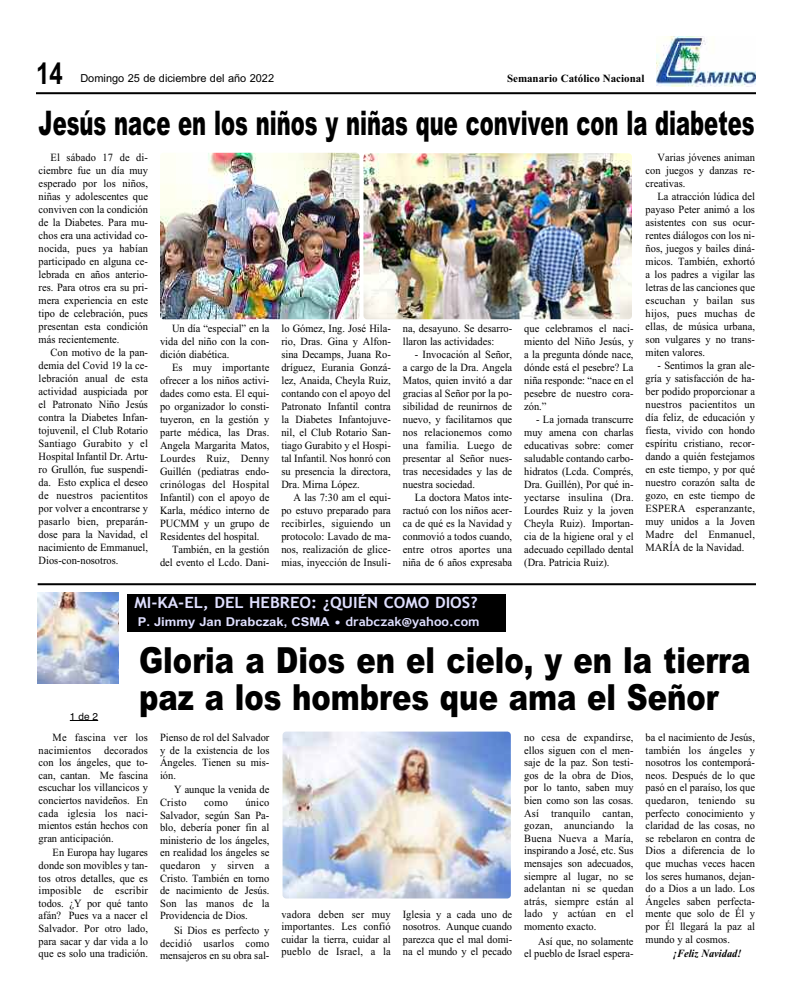
<style>
.page{position:relative;width:792px;height:1008px;background:#fff}
.page>*{position:absolute;margin:0;border:0;box-sizing:border-box;transform-origin:0 0}
.t1{font:900 36px/37.7px "Arial";color:#000;scale:.81 1}
.t2{font:900 33.9px "Arial";color:#000;scale:.62 1}
.t3{font:700 30px "Arial";color:#000;scale:.8 1}
.t4{font:700 15.6px "Trebuchet MS";color:#e0e0ff;scale:1.07 1}
.t5{font:700 12.2px "Arial";color:#e0e0ff;scale:1.07 1}
.t6{font:11px/13px "Times New Roman";color:#000;text-align:justify;scale:.95 1}
.t7{font:11px "Times New Roman";letter-spacing:.02em;color:#000;scale:.95 1}
.t8{font:11px "Arial";color:#000}
.t9{font:700 11px "Times New Roman";color:#000}
.t10{font:italic 700 11px "Times New Roman";color:#000;scale:.95 1}
.t11{font:10px "Helvetica";color:#000}
.s1{font-family:"Trebuchet MS";font-size:12.4px}
</style>
<div class="page">
<hr style="left:36px;top:92px;width:720px;height:2px;background:#000">
<img style="left:656px;top:36px;width:100px;height:50px">
<div style="left:128px;top:594px;width:378px;height:38px;background:#000"></div>
<img style="left:38px;top:593px;width:81px;height:90px">
<img style="left:283px;top:732px;width:228px;height:167px;border-radius:4px">
<hr style="left:38px;top:583px;width:718px;height:2px;background:#000">
<img style="left:364px;top:153px;width:268px;height:166px;border-radius:4px">
<img style="left:160px;top:153px;width:200px;height:166px">
<svg style="left:70px;top:720px;width:28px;height:1px"></svg>
<h3 class="t3" style="left:36px;top:56px;width:35px">14</h3>
<p class="t8" style="left:80px;top:72px;width:195px">Domingo 25 de diciembre del año 2022</p>
<p class="t9" style="left:507px;top:71px;width:139px">Semanario Católico Nacional</p>
<h2 class="t2" style="left:39px;top:104px;width:1156px">Jesús nace en los niños y niñas que conviven con la diabetes</h2>
<p class="t6" style="left:39px;top:151px;width:117px;text-indent:12px">El sábado 17 de di&shy;ciembre fue un día muy esperado por los niños, niñas y adolescentes que conviven con la condición de la Diabetes. Para mu&shy;chos era una actividad co&shy;nocida, pues ya habían participado en alguna ce&shy;lebrada en años anterio&shy;res. Para otros era su pri&shy;mera experiencia en este tipo de celebración, pues presentan esta condición más recientemente.</p>
<p class="t6" style="left:39px;top:346px;width:117px;text-indent:12px">Con motivo de la pan&shy;demia del Covid 19 la ce&shy;lebración anual de esta actividad auspiciada por el Patronato Niño Jesús contra la Diabetes Infan&shy;tojuvenil, el Club Rotario Santiago Gurabito y el Hospital Infantil Dr. Artu&shy;ro Grullón, fue suspendi&shy;da. Esto explica el deseo de nuestros pacientitos por volver a encontrarse y pasarlo bien, preparán&shy;dose para la Navidad, el nacimiento de Emmanuel, Dios-con-nosotros.</p>
<p class="t6" style="left:646px;top:151px;width:117px;text-indent:12px">Varias jóvenes animan con juegos y danzas re&shy;creativas.</p>
<p class="t6" style="left:646px;top:190px;width:117px;text-indent:12px">La atracción lúdica del payaso Peter animó a los asistentes con sus ocur&shy;rentes diálogos con los ni&shy;ños, juegos y bailes diná&shy;micos. También, exhortó a los padres a vigilar las letras de las canciones que escuchan y bailan sus hijos, pues muchas de ellas, de música urbana, son vulgares y no trans&shy;miten valores.</p>
<p class="t6" style="left:646px;top:359px;width:117px;text-indent:12px">- Sentimos la gran ale&shy;gría y satisfacción de ha&shy;ber podido proporcionar a nuestros pacientitos un día feliz, de educación y fiesta, vivido con hondo espíritu cristiano, recor&shy;dando a quién festejamos en este tiempo, y por qué nuestro corazón salta de gozo, en este tiempo de ESPERA esperanzante, muy unidos a la Joven Madre del Enmanuel, MARÍA de la Navidad.</p>
<p class="t6" style="left:160px;top:322px;width:117px;text-indent:12px">Un día “especial” en la vida del niño con la con&shy;dición diabética.</p>
<p class="t7" style="left:172px;top:361px;width:104px">Es muy importante</p>
<p class="t6" style="left:160px;top:374px;width:117px">ofrecer a los niños activi-</p>
<p class="t6" style="left:160px;top:387px;width:117px">dades como esta. El equi-</p>
<p class="t6" style="left:160px;top:400px;width:117px">po organizador lo consti-</p>
<p class="t6" style="left:160px;top:413px;width:117px">tuyeron, en la gestión y</p>
<p class="t6" style="left:160px;top:426px;width:117px">parte médica, las Dras.</p>
<p class="t6" style="left:160px;top:439px;width:117px">Angela Margarita Matos,</p>
<p class="t7" style="left:160px;top:452px;width:117px">Lourdes Ruiz, Denny</p>
<p class="t6" style="left:160px;top:465px;width:117px">Guillén (pediatras endo-</p>
<p class="t7" style="left:160px;top:478px;width:117px">crinólogas del Hospital</p>
<p class="t6" style="left:160px;top:491px;width:117px">Infantil) con el apoyo de</p>
<p class="t6" style="left:160px;top:504px;width:117px">Karla, médico interno de</p>
<p class="t6" style="left:160px;top:517px;width:117px">PUCMM y un grupo de</p>
<p class="t6" style="left:160px;top:530px;width:106px">Residentes del hospital.</p>
<p class="t6" style="left:172px;top:543px;width:104px">También, en la gestión</p>
<p class="t6" style="left:160px;top:556px;width:117px">del evento el Lcdo. Dani-</p>
<p class="t6" style="left:281px;top:322px;width:117px">lo Gómez, Ing. José Hila&shy;rio, Dras. Gina y Alfon&shy;sina Decamps, Juana Ro&shy;dríguez, Eurania Gonzá&shy;lez, Anaida, Cheyla Ruiz, contando con el apoyo del Patronato Infantil contra la Diabetes Infantojuve&shy;nil, el Club Rotario San&shy;tiago Gurabito y el Hospi&shy;tal Infantil. Nos honró con su presencia la directora, Dra. Mirna López.</p>
<p class="t6" style="left:281px;top:491px;width:117px;text-indent:12px">A las 7:30 am el equi&shy;po estuvo preparado para recibirles, siguiendo un protocolo: Lavado de ma&shy;nos, realización de glice&shy;mias, inyección de Insuli-</p>
<p class="t6" style="left:403px;top:322px;width:117px">na, desayuno. Se desarro&shy;llaron las actividades:</p>
<p class="t6" style="left:403px;top:348px;width:117px;text-indent:12px">- Invocación al Señor, a cargo de la Dra. Angela Matos, quien invitó a dar gracias al Señor por la po&shy;sibilidad de reunirnos de nuevo, y facilitarnos que nos relacionemos como una familia. Luego de presentar al Señor nues&shy;tras necesidades y las de nuestra sociedad.</p>
<p class="t6" style="left:403px;top:491px;width:117px;text-indent:12px">La doctora Matos inte&shy;ractuó con los niños acer&shy;ca de qué es la Navidad y conmovió a todos cuando, entre otros aportes una niña de 6 años expresaba</p>
<p class="t6" style="left:524px;top:322px;width:117px">que celebramos el naci&shy;miento del Niño Jesús, y a la pregunta dónde nace, dónde está el pesebre? La niña responde: “nace en el pesebre de nuestro cora&shy;zón.”</p>
<p class="t6" style="left:524px;top:413px;width:117px;text-indent:12px">- La jornada transcurre muy amena con charlas educativas sobre: comer saludable contando carbo&shy;hidratos (Lcda. Comprés, Dra. Guillén), Por qué in&shy;yectarse insulina (Dra.<br>Lourdes Ruiz y la joven Cheyla Ruiz). Importan&shy;cia de la higiene oral y el adecuado cepillado dental (Dra. Patricia Ruiz).</p>
<p class="t11" style="left:70px;top:710px;width:30px">1de2</p>
<h3 class="t4" style="left:134px;top:594px;width:322px">MI-KA-EL, DEL HEBREO: ¿QUIÉN COMO DIOS?</h3>
<p class="t5" style="left:138px;top:615px;width:321px">P. Jimmy Jan Drabczak, CSMA <span class="s1">• drabczak@yahoo.com</span></p>
<h1 class="t1" style="left:139px;top:641px;width:756px">Gloria a Dios en el cielo, y en la tierra paz a los hombres que ama el Señor</h1>
<p class="t6" style="left:39px;top:731px;width:117px;line-height:12.6px;text-indent:14px">Me fascina ver los nacimientos decorados con los ángeles, que to&shy;can, cantan. Me fascina escuchar los villancicos y conciertos navideños. En cada iglesia los naci&shy;mientos están hechos con gran anticipación.</p>
<p class="t6" style="left:39px;top:846px;width:117px;line-height:12.6px;text-indent:14px">En Europa hay lugares donde son movibles y tan&shy;tos otros detalles, que es imposible de escribir todos. ¿Y por qué tanto afán? Pues va a nacer el Salvador. Por otro lado, para sacar y dar vida a lo que es solo una tradición.</p>
<p class="t6" style="left:160px;top:731px;width:117px;line-height:12.6px">Pienso de rol del Salvador y de la existencia de los Ángeles. Tienen su mis&shy;ión.</p>
<p class="t6" style="left:160px;top:783px;width:117px;line-height:12.6px;text-indent:14px">Y aunque la venida de<br>Cristo</p>
<p class="t6" style="left:160px;top:796px;width:117px;line-height:12.6px;text-indent:85px">único Salvador, según San Pa&shy;blo, debería poner fin al ministerio de los ángeles, en realidad los ángeles se quedaron y sirven a Cristo. También en torno de nacimiento de Jesús.<br>Son las manos de la Providencia de Dios.</p>
<p class="t6" style="left:160px;top:924px;width:117px;line-height:12.6px;text-indent:14px">Si Dios es perfecto y decidió usarlos como mensajeros en su obra sal-</p>
<p class="t6" style="left:204px;top:796px;width:27px">como</p>
<p class="t6" style="left:281px;top:907px;width:117px;line-height:12.6px">vadora deben ser muy importantes. Les confió cuidar la tierra, cuidar al pueblo de Israel, a la</p>
<p class="t6" style="left:403px;top:907px;width:117px;line-height:12.6px">Iglesia y a cada uno de nosotros. Aunque cuando parezca que el mal domi&shy;na el mundo y el pecado</p>
<p class="t6" style="left:524px;top:731px;width:117px;line-height:12.6px">no cesa de expandirse, ellos siguen con el men&shy;saje de la paz. Son testi&shy;gos de la obra de Dios, por lo tanto, saben muy bien como son las cosas.<br>Así tranquilo cantan, gozan, anunciando la Buena Nueva a María, inspirando a José, etc. Sus mensajes son adecuados, siempre al lugar, no se adelantan ni se quedan atrás, siempre están al lado y actúan en el momento exacto.</p>
<p class="t6" style="left:524px;top:934px;width:117px;line-height:12.6px;text-align:right">Así que, no solamente<br>el pueblo de Israel espera-</p>
<p class="t6" style="left:646px;top:731px;width:117px;line-height:12.6px">ba el nacimiento de Jesús, también los ángeles y nosotros los contemporá&shy;neos. Después de lo que pasó en el paraíso, los que quedaron, teniendo su perfecto conocimiento y claridad de las cosas, no se rebelaron en contra de Dios a diferencia de lo que muchas veces hacen los seres humanos, dejan&shy;do a Dios a un lado. Los Ángeles saben perfecta&shy;mente que solo de Él y por Él llegará la paz al mundo y al cosmos.</p>
<p class="t10" style="left:673px;top:947px;width:74px">¡Feliz Navidad!</p>
</div>
